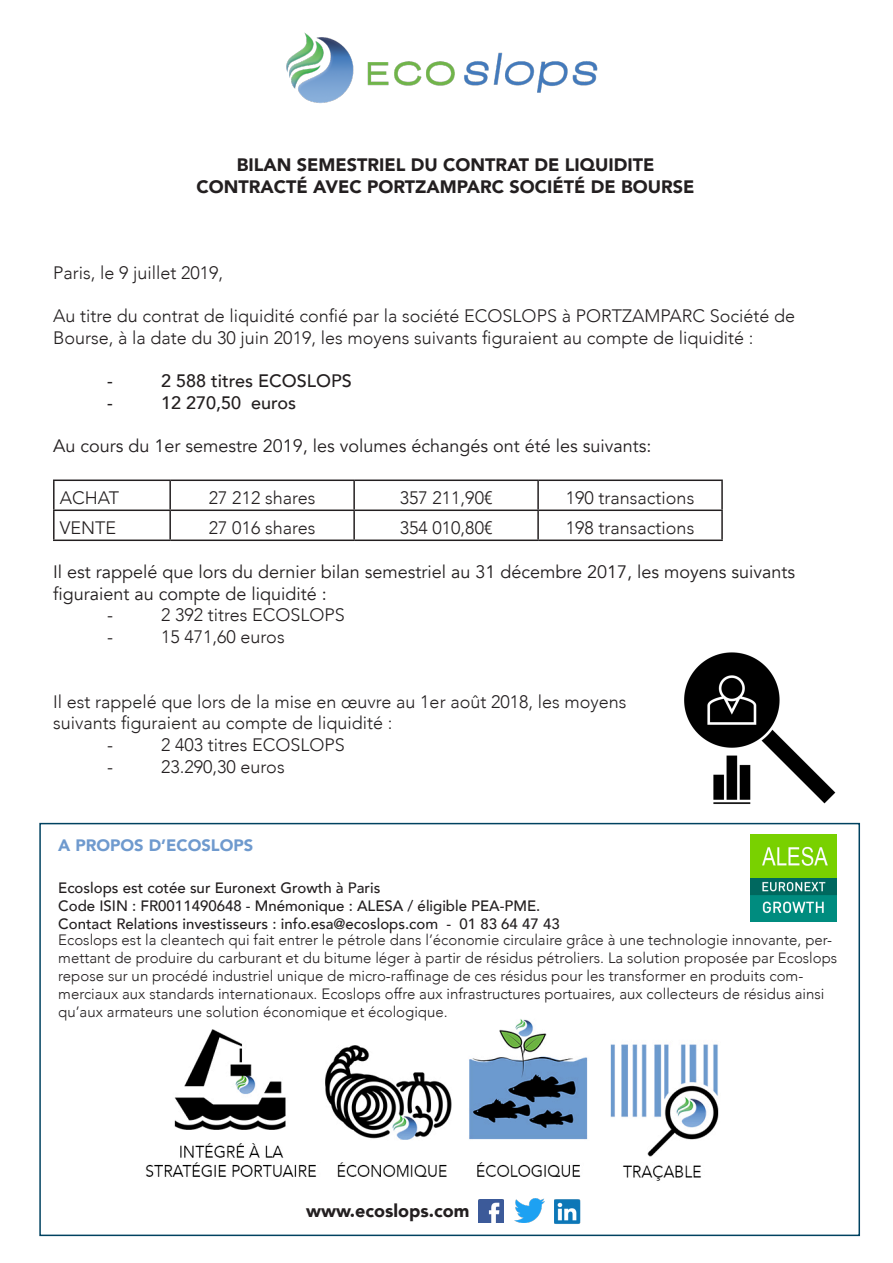
<style>
.page{position:relative;width:893px;height:1263px;background:#fff}
.page>*{position:absolute;margin:0;border:0;box-sizing:border-box;transform-origin:0 0}
.t1{font:300 18px/21.6px "Avenir";color:#231f20}
.t2{font:18px "Avenir";color:#231f20}
.t3{font:900 18px "Avenir";color:#231f20}
.t4{font:500 18px "Avenir";color:#231f20}
.t5{font:900 16.5px "Avenir";color:#6f9ace}
.t6{font:300 15px/18px "Avenir";color:#231f20}
.t7{font:500 15px "Avenir";color:#231f20}
</style>
<div class="page">
<div style="left:39px;top:823px;width:821px;height:413px;border:2px solid #004260"></div>
<img style="left:145px;top:1019px;width:574px;height:185px">
<img style="left:286px;top:32px;width:312px;height:71px">
<img style="left:478px;top:1199px;width:26px;height:24px">
<img style="left:514px;top:1199px;width:30px;height:24px">
<img style="left:555px;top:1198px;width:25px;height:26px">
<img style="left:750px;top:835px;width:86px;height:86px">
<hr style="left:53px;top:479px;width:117px;height:2px;background:#231f20">
<hr style="left:53px;top:481px;width:2px;height:28px;background:#231f20">
<hr style="left:170px;top:479px;width:184px;height:2px;background:#231f20">
<hr style="left:169px;top:481px;width:2px;height:28px;background:#231f20">
<hr style="left:354px;top:479px;width:184px;height:2px;background:#231f20">
<hr style="left:353px;top:481px;width:2px;height:28px;background:#231f20">
<hr style="left:538px;top:479px;width:185px;height:2px;background:#231f20">
<hr style="left:537px;top:481px;width:2px;height:28px;background:#231f20">
<hr style="left:721px;top:481px;width:2px;height:28px;background:#231f20">
<hr style="left:53px;top:509px;width:117px;height:2px;background:#231f20">
<hr style="left:53px;top:511px;width:2px;height:28px;background:#231f20">
<hr style="left:170px;top:509px;width:184px;height:2px;background:#231f20">
<hr style="left:169px;top:511px;width:2px;height:28px;background:#231f20">
<hr style="left:354px;top:509px;width:184px;height:2px;background:#231f20">
<hr style="left:353px;top:511px;width:2px;height:28px;background:#231f20">
<hr style="left:538px;top:509px;width:185px;height:2px;background:#231f20">
<hr style="left:537px;top:511px;width:2px;height:28px;background:#231f20">
<hr style="left:721px;top:511px;width:2px;height:28px;background:#231f20">
<hr style="left:53px;top:539px;width:117px;height:2px;background:#231f20">
<hr style="left:170px;top:539px;width:184px;height:2px;background:#231f20">
<hr style="left:354px;top:539px;width:184px;height:2px;background:#231f20">
<hr style="left:538px;top:539px;width:185px;height:2px;background:#231f20">
<img style="left:684px;top:652px;width:152px;height:152px">
<p class="t3" style="left:237px;top:149px;width:419px">BILAN SEMESTRIEL DU CONTRAT DE LIQUIDITE</p>
<p class="t3" style="left:197px;top:171px;width:499px">CONTRACTÉ AVEC PORTZAMPARC SOCIÉTÉ DE BOURSE</p>
<p class="t1" style="left:53px;top:262px;width:172px">Paris, le 9 juillet 2019,</p>
<p class="t1" style="left:53px;top:305px;width:744px">Au titre du contrat de liquidité confié par la société ECOSLOPS à PORTZAMPARC Société de<br>Bourse, à la date du 30 juin 2019, les moyens suivants figuraient au compte de liquidité :</p>
<p class="t4" style="left:107px;top:365px;width:7px">-</p>
<p class="t4" style="left:161px;top:365px;width:192px">2 588 titres ECOSLOPS</p>
<p class="t4" style="left:107px;top:387px;width:7px">-</p>
<p class="t4" style="left:161px;top:387px;width:137px">12 270,50 euros</p>
<p class="t2" style="left:53px;top:435px;width:600px">Au cours du 1er semestre 2019, les volumes échangés ont été les suivants:</p>
<p class="t1" style="left:60px;top:487px;width:61px">ACHAT</p>
<p class="t1" style="left:209px;top:487px;width:108px">27 212 shares</p>
<p class="t1" style="left:400px;top:487px;width:94px">357 211,90€</p>
<p class="t1" style="left:566px;top:487px;width:130px">190 transactions</p>
<p class="t1" style="left:60px;top:517px;width:58px">VENTE</p>
<p class="t1" style="left:209px;top:517px;width:108px">27 016 shares</p>
<p class="t1" style="left:400px;top:517px;width:94px">354 010,80€</p>
<p class="t1" style="left:566px;top:517px;width:130px">198 transactions</p>
<p class="t2" style="left:53px;top:561px;width:744px">Il est rappelé que lors du dernier bilan semestriel au 31 décembre 2017, les moyens suivants</p>
<p class="t2" style="left:53px;top:583px;width:275px">figuraient au compte de liquidité :</p>
<p class="t1" style="left:107px;top:604px;width:7px">-</p>
<p class="t1" style="left:161px;top:604px;width:185px">2 392 titres ECOSLOPS</p>
<p class="t1" style="left:107px;top:626px;width:7px">-</p>
<p class="t1" style="left:161px;top:626px;width:125px">15 471,60 euros</p>
<p class="t1" style="left:53px;top:691px;width:575px">Il est rappelé que lors de la mise en œuvre au 1er août 2018, les moyens</p>
<p class="t1" style="left:53px;top:712px;width:341px">suivants figuraient au compte de liquidité :</p>
<p class="t1" style="left:107px;top:734px;width:7px">-</p>
<p class="t1" style="left:161px;top:734px;width:185px">2 403 titres ECOSLOPS</p>
<p class="t1" style="left:107px;top:756px;width:7px">-</p>
<p class="t1" style="left:161px;top:756px;width:125px">23.290,30 euros</p>
<p class="t5" style="left:58px;top:831px;width:197px">A PROPOS D’ECOSLOPS</p>
<p class="t7" style="left:58px;top:874px;width:324px">Ecoslops est cotée sur Euronext Growth à Paris</p>
<p class="t7" style="left:58px;top:892px;width:484px">Code ISIN : FR0011490648 - Mnémonique : ALESA / éligible PEA-PME.</p>
<p class="t7" style="left:58px;top:910px;width:503px">Contact Relations investisseurs : info.esa@ecoslops.com - 01 83 64 47 43</p>
<p class="t6" style="left:58px;top:931px;width:781px">Ecoslops est la cleantech qui fait entrer le pétrole dans l’économie circulaire grâce à une technologie innovante, per&shy;mettant de produire du carburant et du bitume léger à partir de résidus pétroliers. La solution proposée par Ecoslops</p>
<p class="t6" style="left:58px;top:967px;width:768px">repose sur un procédé industriel unique de micro-raffinage de ces résidus pour les transformer en produits com&shy;merciaux aux standards internationaux. Ecoslops offre aux infrastructures portuaires, aux collecteurs de résidus ainsi qu’aux armateurs une solution économique et écologique.</p>
<p class="t3" style="left:306px;top:1195px;width:165px">www.ecoslops.com</p>
</div>
